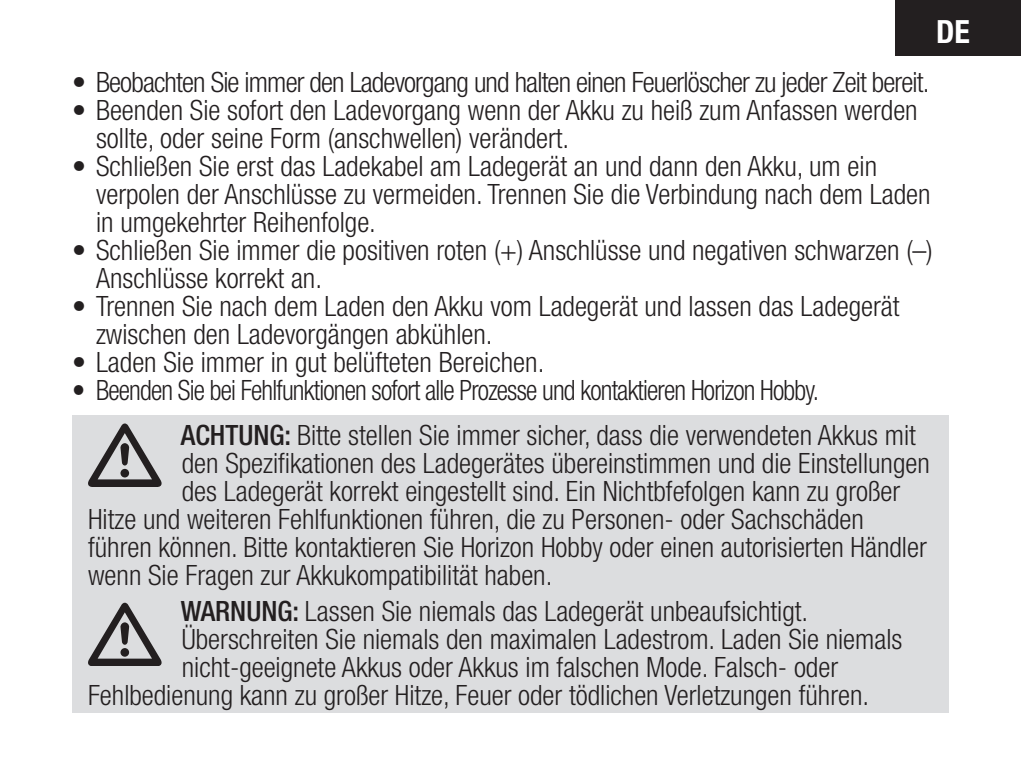
<style>
.page{position:relative;width:1021px;height:772px;background:#fff}
.page>*{position:absolute;margin:0;border:0;box-sizing:border-box;transform-origin:0 0}
.t1{font:700 condensed 32px "Helvetica Neue LT Std";color:#fff}
.CAUTIONS_WARNINGS{font:300 condensed 28px/28px "Helvetica Neue LT Std";color:#231f20}
.CAUTIONS_WARNINGS-2{font:300 condensed 28px "Helvetica Neue LT Std";letter-spacing:-.03em;color:#231f20}
.CAUTIONS_WARNINGS-3{font:300 condensed 28px "Helvetica Neue LT Std";letter-spacing:-.03em;color:#231f20;scale:.94 1}
.s1{font-weight:500}
</style>
<div class="page">
<div style="left:895px;top:0;width:125px;height:55px;background:#231f20"></div>
<div style="left:72px;top:415px;width:876px;height:297px;background:#dcdddf"></div>
<svg style="left:88px;top:423px;width:74px;height:63px"></svg>
<svg style="left:88px;top:602px;width:74px;height:63px"></svg>
<p class="t1" style="left:936px;top:13px;width:35px">DE</p>
<p class="CAUTIONS_WARNINGS-2" style="left:72px;top:66px;width:859px">• Beobachten Sie immer den Ladevorgang und halten einen Feuerlöscher zu jeder Zeit bereit.</p>
<p class="CAUTIONS_WARNINGS" style="left:96px;top:96px;width:823px;text-indent:-24px">• Beenden Sie sofort den Ladevorgang wenn der Akku zu heiß zum Anfassen werden sollte, oder seine Form (anschwellen) verändert.</p>
<p class="CAUTIONS_WARNINGS" style="left:96px;top:152px;width:836px;text-indent:-24px">• Schließen Sie erst das Ladekabel am Ladegerät an und dann den Akku, um ein verpolen der Anschlüsse zu vermeiden. Trennen Sie die Verbindung nach dem Laden in umgekehrter Reihenfolge.</p>
<p class="CAUTIONS_WARNINGS" style="left:96px;top:236px;width:838px;text-indent:-24px">• Schließen Sie immer die positiven roten (+) Anschlüsse und negativen schwarzen (–)<br>Anschlüsse korrekt an.</p>
<p class="CAUTIONS_WARNINGS" style="left:96px;top:292px;width:805px;text-indent:-24px">• Trennen Sie nach dem Laden den Akku vom Ladegerät und lassen das Ladegerät zwischen den Ladevorgängen abkühlen.</p>
<p class="CAUTIONS_WARNINGS" style="left:72px;top:348px;width:474px">• Laden Sie immer in gut belüfteten Bereichen.</p>
<p class="CAUTIONS_WARNINGS-3" style="left:72px;top:374px;width:796px">• Beenden Sie bei Fehlfunktionen sofort alle Prozesse und kontaktieren Horizon Hobby.</p>
<p class="CAUTIONS_WARNINGS" style="left:181px;top:420px;width:736px"><span class="s1">ACHTUNG:</span> Bitte stellen Sie immer sicher, dass die verwendeten Akkus mit</p>
<p class="CAUTIONS_WARNINGS" style="left:182px;top:448px;width:749px">den Spezifikationen des Ladegerätes übereinstimmen und die Einstellungen</p>
<p class="CAUTIONS_WARNINGS" style="left:182px;top:476px;width:720px">des Ladegerät korrekt eingestellt sind. Ein Nichtbfefolgen kann zu großer</p>
<p class="CAUTIONS_WARNINGS" style="left:88px;top:504px;width:777px">Hitze und weiteren Fehlfunktionen führen, die zu Personen- oder Sachschäden</p>
<p class="CAUTIONS_WARNINGS" style="left:88px;top:532px;width:840px">führen können. Bitte kontaktieren Sie Horizon Hobby oder einen autorisierten Händler</p>
<p class="CAUTIONS_WARNINGS" style="left:88px;top:560px;width:466px">wenn Sie Fragen zur Akkukompatibilität haben.</p>
<p class="CAUTIONS_WARNINGS" style="left:181px;top:596px;width:629px"><span class="s1">WARNUNG:</span> Lassen Sie niemals das Ladegerät unbeaufsichtigt.</p>
<p class="CAUTIONS_WARNINGS" style="left:182px;top:624px;width:722px">Überschreiten Sie niemals den maximalen Ladestrom. Laden Sie niemals</p>
<p class="CAUTIONS_WARNINGS" style="left:182px;top:652px;width:657px">nicht-geeignete Akkus oder Akkus im falschen Mode. Falsch- oder</p>
<p class="CAUTIONS_WARNINGS" style="left:88px;top:680px;width:782px">Fehlbedienung kann zu großer Hitze, Feuer oder tödlichen Verletzungen führen.</p>
</div>
